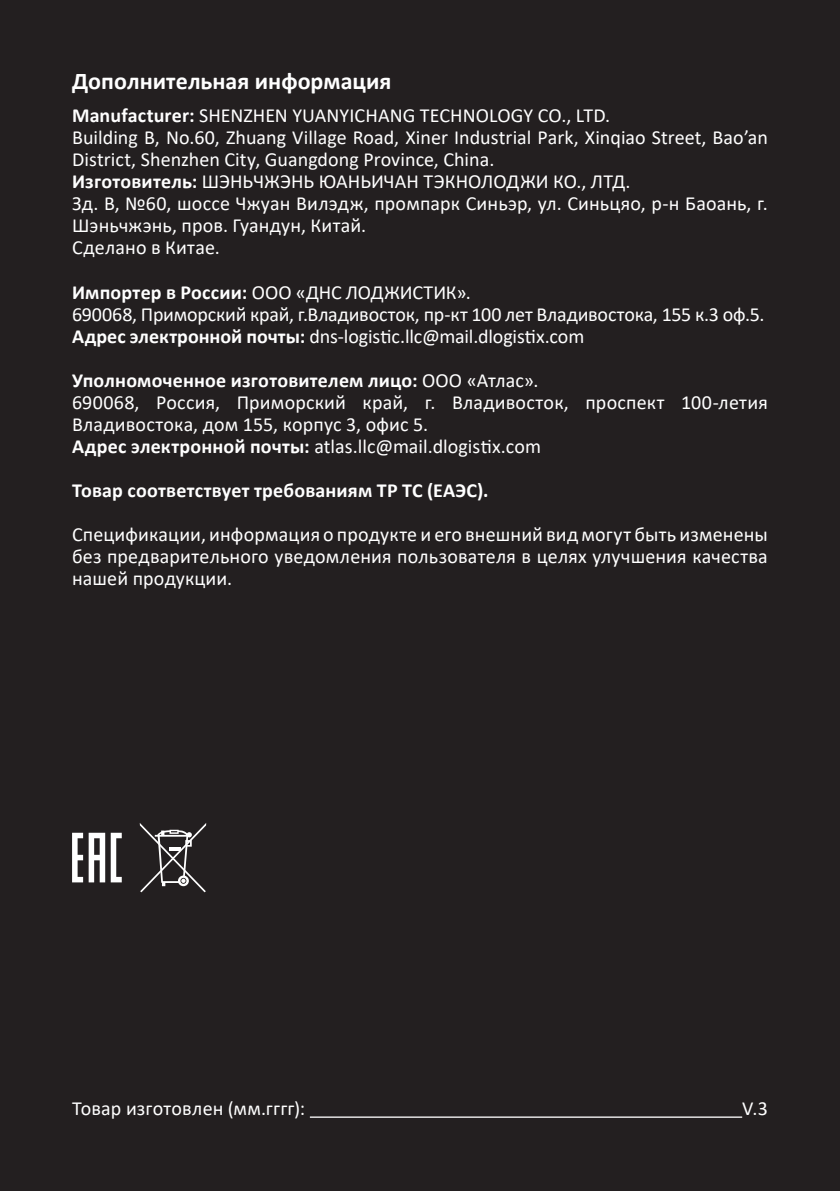
<style>
.page{position:relative;width:840px;height:1191px;background:#fff}
.page>*{position:absolute;margin:0;border:0;box-sizing:border-box;transform-origin:0 0}
.Заголовок_12{font:700 24px "Calibri";color:#fff}
.Оглавление_заголовка_12{font:20px/22px "Calibri";letter-spacing:.005em;color:#fff}
.Оглавление_заголовка_12-2{font:700 20px "Calibri";letter-spacing:.01em;color:#fff}
.s1{font-weight:700}
.s2{font-weight:400}
</style>
<div class="page">
<div style="left:0;top:0;width:839px;height:1191px;background:#231f20"></div>
<hr style="left:310px;top:1116px;width:431px;height:1px;background:#fff">
<svg style="left:72px;top:832px;width:11px;height:50px"></svg>
<svg style="left:89px;top:832px;width:16px;height:50px"></svg>
<svg style="left:111px;top:832px;width:11px;height:50px"></svg>
<svg style="left:140px;top:823px;width:66px;height:69px"></svg>
<p class="Заголовок_12" style="left:72px;top:64px;width:321px">Дополнительная информация</p>
<p class="Оглавление_заголовка_12" style="left:72px;top:104px;width:539px"><span class="s1">Manufacturer:</span> SHENZHEN YUANYICHANG TECHNOLOGY CO., LTD.</p>
<p class="Оглавление_заголовка_12" style="left:72px;top:126px;width:697px">Building B, No.60, Zhuang Village Road, Xiner Industrial Park, Xinqiao Street, Bao’an<br>District, Shenzhen City, Guangdong Province, China.</p>
<p class="Оглавление_заголовка_12" style="left:72px;top:170px;width:559px"><span class="s1">Изготовитель:</span> ШЭНЬЧЖЭНЬ ЮАНЬИЧАН ТЭКНОЛОДЖИ КО., ЛТД.</p>
<p class="Оглавление_заголовка_12" style="left:72px;top:192px;width:697px">Зд. В, №60, шоссе Чжуан Вилэдж, промпарк Синьэр, ул. Синьцяо, р-н Баоань, г.<br>Шэньчжэнь, пров. Гуандун, Китай.</p>
<p class="Оглавление_заголовка_12" style="left:72px;top:236px;width:149px">Сделано в Китае.</p>
<p class="Оглавление_заголовка_12" style="left:72px;top:280px;width:400px"><span class="s1">Импортер в России:</span> ООО «ДНС ЛОДЖИСТИК».</p>
<p class="Оглавление_заголовка_12" style="left:72px;top:302px;width:693px">690068, Приморский край, г.Владивосток, пр-кт 100 лет Владивостока, 155 к.3 оф.5.</p>
<p class="Оглавление_заголовка_12" style="left:72px;top:324px;width:513px"><span class="s1">Адрес электронной почты:</span> dns-logistic.llc@mail.dlogistix.com</p>
<p class="Оглавление_заголовка_12-2" style="left:72px;top:366px;width:467px">Уполномоченное изготовителем лицо: <span class="s2">ООО «Атлас».</span></p>
<p class="Оглавление_заголовка_12" style="left:72px;top:390px;width:697px">690068, Россия, Приморский край, г. Владивосток, проспект 100-летия<br>Владивостока, дом 155, корпус 3, офис 5.</p>
<p class="Оглавление_заголовка_12" style="left:72px;top:434px;width:470px"><span class="s1">Адрес электронной почты:</span> atlas.llc@mail.dlogistix.com</p>
<p class="Оглавление_заголовка_12-2" style="left:72px;top:476px;width:418px">Товар соответствует требованиям ТР ТС (ЕАЭС).</p>
<p class="Оглавление_заголовка_12" style="left:72px;top:522px;width:697px;text-align:justify">Спецификации, информация о продукте и его внешний вид могут быть изменены без предварительного уведомления пользователя в целях улучшения качества нашей продукции.</p>
<p class="Оглавление_заголовка_12" style="left:72px;top:1096px;width:235px">Товар изготовлен (мм.гггг):</p>
<p class="Оглавление_заголовка_12" style="left:741px;top:1096px;width:27px">V.3</p>
</div>
